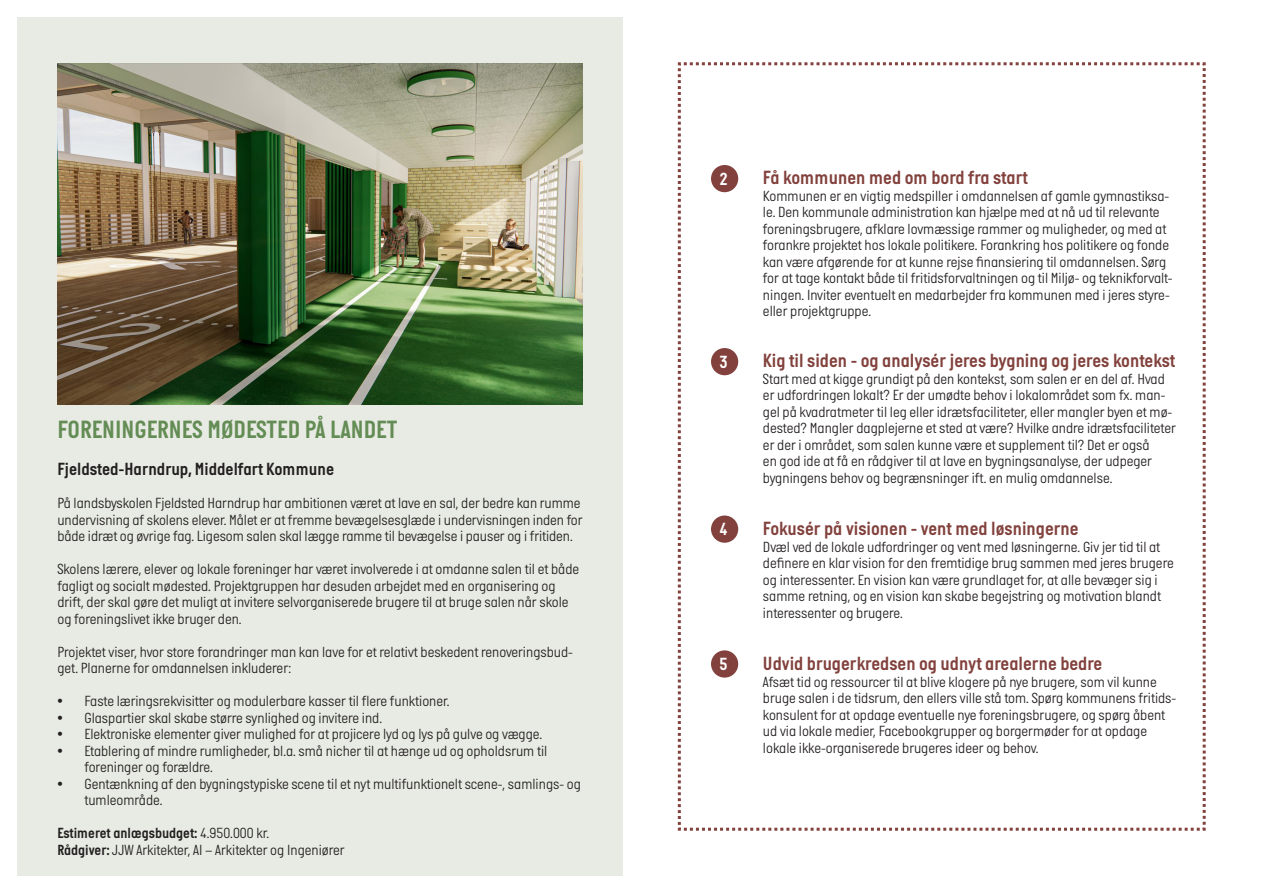
<style>
.page{position:relative;width:1263px;height:893px;background:#fff}
.page>*{position:absolute;margin:0;border:0;box-sizing:border-box;transform-origin:0 0}
.t1{font:25.5px "Italian Plate No Two D Bd";color:#648c55}
.t2{font:19.5px "Italian Plate No Two D Bd";color:#82413c}
.t3{font:18px "Italian Plate No Two D Bd";color:#231f20}
.t4{font:18px "Italian Plate No Two D Bd";color:#fff}
.t5{font:300 15px/16.5px "Italian Plate No Two";color:#231f20}
.t6{font:15px "Italian Plate No Two D Bd";color:#231f20}
.s1{font-family:"Italian Plate No Two";font-weight:300}
.s2{font-family:"Italian Plate No Two D Bd";font-weight:400}
</style>
<div class="page">
<div style="left:17px;top:17px;width:606px;height:859px;background:#e8ebe3"></div>
<img style="left:57px;top:64px;width:526px;height:340px">
<svg style="left:677px;top:62px;width:529px;height:769px"></svg>
<div style="left:711px;top:165px;width:27px;height:27px;background:#82413c;border-radius:50%"></div>
<div style="left:711px;top:348px;width:27px;height:27px;background:#82413c;border-radius:50%"></div>
<div style="left:711px;top:515px;width:27px;height:28px;background:#82413c;border-radius:50%"></div>
<div style="left:711px;top:650px;width:27px;height:28px;background:#82413c;border-radius:50%"></div>
<p class="t1" style="left:57px;top:416px;width:341px">FORENINGERNES MØDESTED PÅ LANDET</p>
<p class="t3" style="left:57px;top:459px;width:278px">Fjeldsted-Harndrup, Middelfart Kommune</p>
<p class="t5" style="left:57px;top:495px;width:527px">På landsbyskolen Fjeldsted Harndrup har ambitionen været at lave en sal, der bedre kan rumme undervisning af skolens elever. Målet er at fremme bevægelsesglæde i undervisningen inden for både idræt og øvrige fag. Ligesom salen skal lægge ramme til bevægelse i pauser og i fritiden.</p>
<p class="t5" style="left:57px;top:561px;width:523px">Skolens lærere, elever og lokale foreninger har været involverede i at omdanne salen til et både fagligt og socialt mødested. Projektgruppen har desuden arbejdet med en organisering og drift, der skal gøre det muligt at invitere selvorganiserede brugere til at bruge salen når skole og foreningslivet ikke bruger den.</p>
<p class="t5" style="left:57px;top:643px;width:517px">Projektet viser, hvor store forandringer man kan lave for et relativt beskedent renoveringsbud&shy;get. Planerne for omdannelsen inkluderer:</p>
<p class="t5" style="left:57px;top:693px;width:394px">• Faste læringsrekvisitter og modulerbare kasser til flere funktioner.</p>
<p class="t5" style="left:57px;top:709px;width:326px">• Glaspartier skal skabe større synlighed og invitere ind.</p>
<p class="t5" style="left:57px;top:726px;width:486px">• Elektroniske elementer giver mulighed for at projicere lyd og lys på gulve og vægge.</p>
<p class="t5" style="left:84px;top:742px;width:464px;text-indent:-27px">• Etablering af mindre rumligheder, bl.a. små nicher til at hænge ud og opholdsrum til foreninger og forældre.</p>
<p class="t5" style="left:84px;top:775px;width:498px;text-indent:-27px">• Gentænkning af den bygningstypiske scene til et nyt multifunktionelt scene-, samlings- og tumleområde.</p>
<p class="t6" style="left:57px;top:825px;width:213px">Estimeret anlægsbudget: <span class="s1">4.950.000 kr.</span></p>
<p class="t5" style="left:57px;top:841px;width:289px"><span class="s2">Rådgiver:</span> JJW Arkitekter, AI – Arkitekter og Ingeniører</p>
<p class="t4" style="left:720px;top:169px;width:10px">2</p>
<p class="t4" style="left:720px;top:352px;width:10px">3</p>
<p class="t4" style="left:720px;top:519px;width:10px">4</p>
<p class="t4" style="left:720px;top:654px;width:10px">5</p>
<p class="t2" style="left:763px;top:167px;width:266px">Få kommunen med om bord fra start</p>
<p class="t5" style="left:763px;top:188px;width:411px">Kommunen er en vigtig medspiller i omdannelsen af gamle gymnastiksa&shy;le. Den kommunale administration kan hjælpe med at nå ud til relevante foreningsbrugere, afklare lovmæssige rammer og muligheder, og med at forankre projektet hos lokale politikere. Forankring hos politikere og fonde kan være afgørende for at kunne rejse finansiering til omdannelsen. Sørg for at tage kontakt både til fritidsforvaltningen og til Miljø- og teknikforvalt&shy;ningen. Inviter eventuelt en medarbejder fra kommunen med i jeres styre&shy;eller projektgruppe.</p>
<p class="t2" style="left:763px;top:350px;width:414px">Kig til siden - og analysér jeres bygning og jeres kontekst</p>
<p class="t5" style="left:763px;top:371px;width:414px">Start med at kigge grundigt på den kontekst, som salen er en del af. Hvad er udfordringen lokalt? Er der umødte behov i lokalområdet som fx. man&shy;gel på kvadratmeter til leg eller idrætsfaciliteter, eller mangler byen et mø&shy;dested? Mangler dagplejerne et sted at være? Hvilke andre idrætsfaciliteter er der i området, som salen kunne være et supplement til? Det er også<br>en god ide at få en rådgiver til at lave en bygningsanalyse, der udpeger bygningens behov og begrænsninger ift. en mulig omdannelse.</p>
<p class="t2" style="left:763px;top:518px;width:317px">Fokusér på visionen - vent med løsningerne</p>
<p class="t5" style="left:763px;top:539px;width:412px">Dvæl ved de lokale udfordringer og vent med løsningerne. Giv jer tid til at definere en klar vision for den fremtidige brug sammen med jeres brugere og interessenter. En vision kan være grundlaget for, at alle bevæger sig i samme retning, og en vision kan skabe begejstring og motivation blandt interessenter og brugere.</p>
<p class="t2" style="left:763px;top:653px;width:341px">Udvid brugerkredsen og udnyt arealerne bedre</p>
<p class="t5" style="left:763px;top:674px;width:415px">Afsæt tid og ressourcer til at blive klogere på nye brugere, som vil kunne bruge salen i de tidsrum, den ellers ville stå tom. Spørg kommunens fritids&shy;konsulent for at opdage eventuelle nye foreningsbrugere, og spørg åbent ud via lokale medier, Facebookgrupper og borgermøder for at opdage lokale ikke-organiserede brugeres ideer og behov.</p>
</div>
